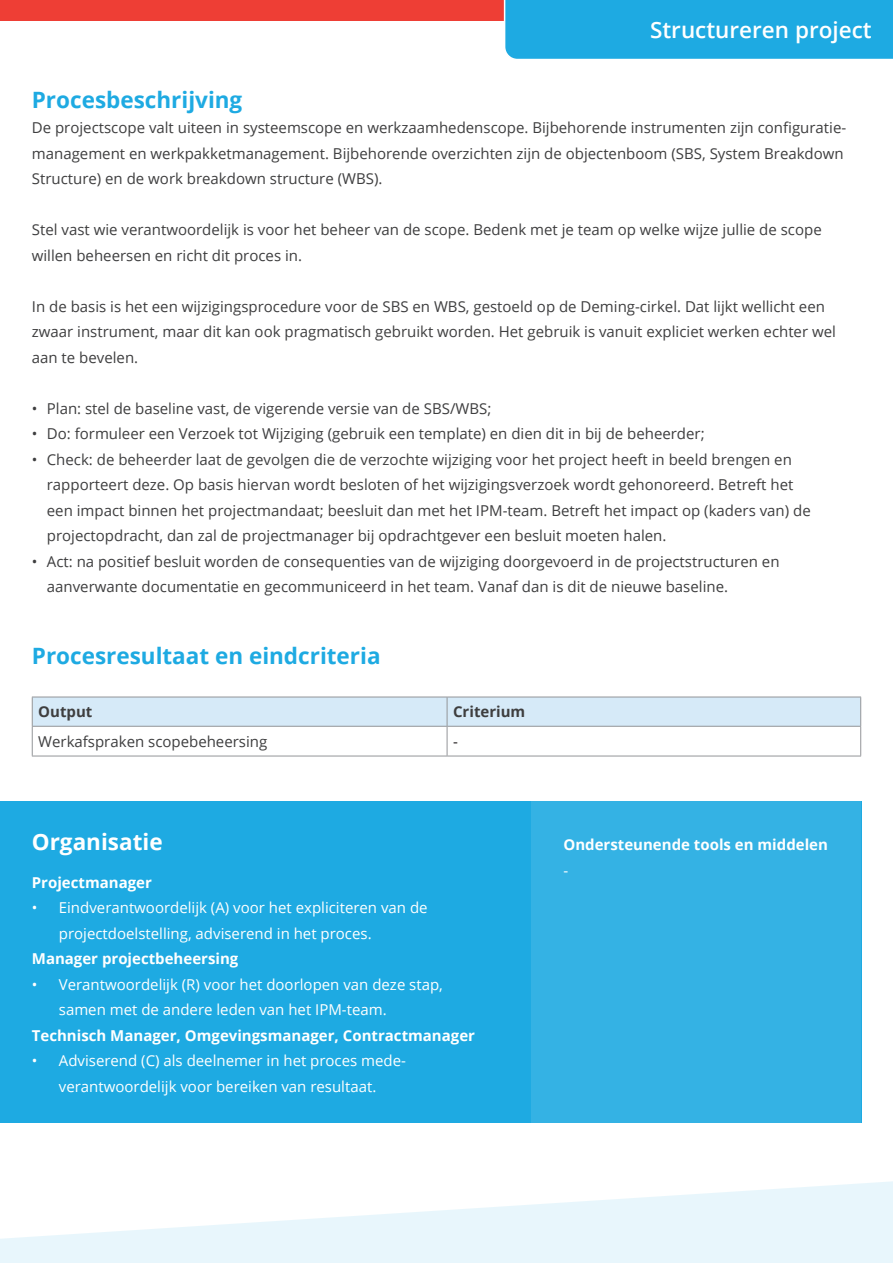
<style>
.page{position:relative;width:893px;height:1263px;background:#fff}
.page>*{position:absolute;margin:0;border:0;box-sizing:border-box;transform-origin:0 0}
.t1{font:700 22.5px "Open Sans";color:#1eaae2}
.t2{font:600 22.5px "Open Sans";color:#fff}
.t3{font:700 22.5px "Open Sans";color:#fff}
.t4{font:15px/25.5px "Open Sans";color:#3e3e3f}
.t5{font:15px/25.5px "Open Sans";color:#fff}
.t6{font:700 15px "Open Sans";color:#fff}
.t7{font:700 15px "Open Sans";color:#3e3e3f}
.t8{font:15px "Open Sans";color:#231f20}
</style>
<div class="page">
<div style="left:0;top:0;width:517px;height:21px;background:#ee3e35"></div>
<div style="left:504px;top:0;width:389px;height:59px;background:#1eaae2"></div>
<svg style="left:0;top:1181px;width:893px;height:82px;fill:#e8f6fc"></svg>
<div style="left:0;top:801px;width:861px;height:322px;background:#1eaae2"></div>
<hr style="left:32px;top:756px;width:415px;height:1px;background:#939598">
<hr style="left:447px;top:756px;width:414px;height:1px;background:#939598">
<svg style="left:32px;top:697px;width:829px;height:59px"></svg>
<hr style="left:32px;top:726px;width:415px;height:1px;background:#939598">
<hr style="left:447px;top:726px;width:414px;height:1px;background:#939598">
<div style="left:531px;top:801px;width:330px;height:322px;background:#34b2e4"></div>
<h1 class="t2" style="left:650px;top:15px;width:223px">Structureren project</h1>
<p class="t1" style="left:32px;top:84px;width:212px">Procesbeschrijving</p>
<p class="t4" style="left:32px;top:115px;width:816px">De projectscope valt uiteen in systeemscope en werkzaamhedenscope. Bijbehorende instrumenten zijn configuratie&shy;management en werkpakketmanagement. Bijbehorende overzichten zijn de objectenboom (SBS, System Breakdown<br>Structure) en de work breakdown structure (WBS).</p>
<p class="t4" style="left:32px;top:217px;width:791px">Stel vast wie verantwoordelijk is voor het beheer van de scope. Bedenk met je team op welke wijze jullie de scope willen beheersen en richt dit proces in.</p>
<p class="t4" style="left:32px;top:293px;width:806px">In de basis is het een wijzigingsprocedure voor de SBS en WBS, gestoeld op de Deming-cirkel. Dat lijkt wellicht een zwaar instrument, maar dit kan ook pragmatisch gebruikt worden. Het gebruik is vanuit expliciet werken echter wel aan te bevelen.</p>
<p class="t4" style="left:32px;top:395px;width:461px">• Plan: stel de baseline vast, de vigerende versie van de SBS/WBS;</p>
<p class="t4" style="left:32px;top:421px;width:674px">• Do: formuleer een Verzoek tot Wijziging (gebruik een template) en dien dit in bij de beheerder;</p>
<p class="t4" style="left:32px;top:446px;width:762px">• Check: de beheerder laat de gevolgen die de verzochte wijziging voor het project heeft in beeld brengen en</p>
<p class="t4" style="left:47px;top:472px;width:748px">rapporteert deze. Op basis hiervan wordt besloten of het wijzigingsverzoek wordt gehonoreerd. Betreft het</p>
<p class="t4" style="left:47px;top:497px;width:765px">een impact binnen het projectmandaat; beesluit dan met het IPM-team. Betreft het impact op (kaders van) de</p>
<p class="t4" style="left:47px;top:523px;width:621px">projectopdracht, dan zal de projectmanager bij opdrachtgever een besluit moeten halen.</p>
<p class="t4" style="left:32px;top:548px;width:749px">• Act: na positief besluit worden de consequenties van de wijziging doorgevoerd in de projectstructuren en</p>
<p class="t4" style="left:47px;top:574px;width:683px">aanverwante documentatie en gecommuniceerd in het team. Vanaf dan is dit de nieuwe baseline.</p>
<p class="t1" style="left:32px;top:640px;width:350px">Procesresultaat en eindcriteria</p>
<p class="t7" style="left:38px;top:701px;width:56px">Output</p>
<p class="t7" style="left:453px;top:701px;width:74px">Criterium</p>
<p class="t4" style="left:38px;top:728px;width:231px">Werkafspraken scopebeheersing</p>
<p class="t8" style="left:453px;top:731px;width:6px">-</p>
<p class="t3" style="left:32px;top:826px;width:132px">Organisatie</p>
<p class="t6" style="left:32px;top:872px;width:122px">Projectmanager</p>
<p class="t5" style="left:59px;top:895px;width:370px;text-indent:-27px">• Eindverantwoordelijk (A) voor het expliciteren van de projectdoelstelling, adviserend in het proces.</p>
<p class="t6" style="left:32px;top:948px;width:208px">Manager projectbeheersing</p>
<p class="t5" style="left:59px;top:971px;width:386px;text-indent:-27px">• Verantwoordelijk (R) voor het doorlopen van deze stap, samen met de andere leden van het IPM-team.</p>
<p class="t6" style="left:32px;top:1025px;width:445px">Technisch Manager, Omgevingsmanager, Contractmanager</p>
<p class="t5" style="left:32px;top:1048px;width:376px;text-align:center">• Adviserend (C) als deelnemer in het proces mede&shy;verantwoordelijk voor bereiken van resultaat.</p>
<p class="t6" style="left:563px;top:834px;width:266px">Ondersteunende tools en middelen</p>
<p class="t5" style="left:563px;top:857px;width:6px">-</p>
</div>
